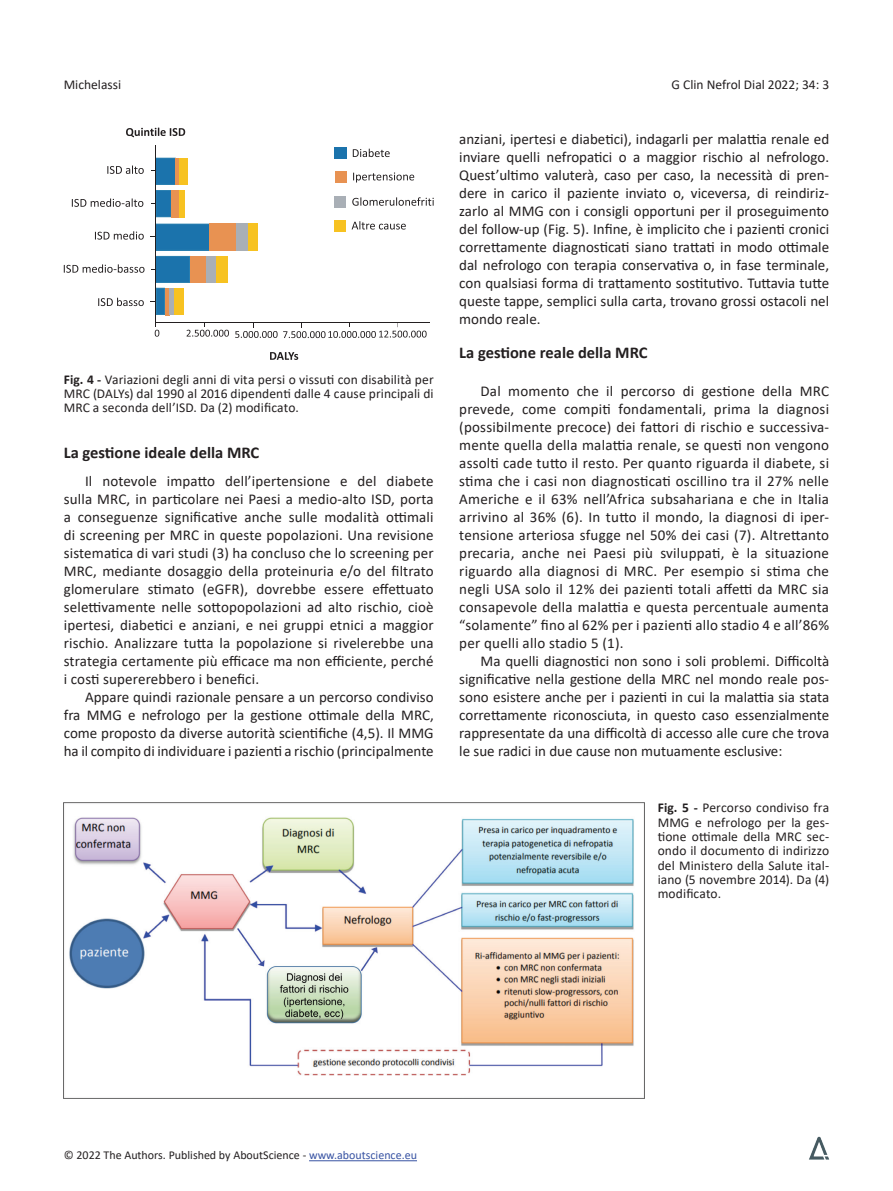
<style>
.page{position:relative;width:893px;height:1191px;background:#fff}
.page>*{position:absolute;margin:0;border:0;box-sizing:border-box;transform-origin:0 0}
.t1{font:700 16.5px "Calibri";color:#231f20}
.t2{font:15px/18px "Calibri";color:#231f20;text-align:justify}
.t3{font:13.5px/14.2px "Calibri";letter-spacing:.005em;color:#231f20;text-align:justify}
.t4{font:12px "Calibri";color:#231f20}
.s1{font-weight:700}
.s2{color:#3853a3}
</style>
<div class="page">
<hr style="left:309px;top:1160px;width:108px;height:1px;background:#3853a3">
<img style="left:809px;top:1136px;width:21px;height:24px">
<hr style="left:156px;top:322px;width:274px;height:1px;background:#231f20">
<svg style="left:155px;top:322px;width:4px;height:15px"></svg>
<svg style="left:187px;top:323px;width:42px;height:14px"></svg>
<svg style="left:235px;top:323px;width:192px;height:15px"></svg>
<svg style="left:72px;top:198px;width:71px;height:9px"></svg>
<svg style="left:107px;top:165px;width:37px;height:9px"></svg>
<svg style="left:126px;top:128px;width:59px;height:9px"></svg>
<svg style="left:270px;top:352px;width:28px;height:8px"></svg>
<div style="left:335px;top:171px;width:11px;height:12px;background:#e89252"></div>
<svg style="left:353px;top:172px;width:61px;height:10px"></svg>
<div style="left:334px;top:147px;width:12px;height:12px;background:#1b73ac"></div>
<svg style="left:353px;top:149px;width:37px;height:8px"></svg>
<div style="left:335px;top:196px;width:11px;height:11px;background:#a9afb6"></div>
<svg style="left:352px;top:197px;width:82px;height:9px"></svg>
<div style="left:334px;top:220px;width:12px;height:12px;background:#f7c221"></div>
<svg style="left:352px;top:221px;width:54px;height:8px"></svg>
<hr style="left:175px;top:158px;width:4px;height:26px;background:#e89252">
<div style="left:171px;top:191px;width:8px;height:27px;background:#e89252"></div>
<div style="left:210px;top:224px;width:26px;height:27px;background:#e89252"></div>
<div style="left:206px;top:256px;width:10px;height:27px;background:#a9afb6"></div>
<div style="left:179px;top:190px;width:6px;height:28px;background:#f7c221"></div>
<div style="left:179px;top:158px;width:9px;height:26px;background:#f7c221"></div>
<div style="left:247px;top:224px;width:11px;height:27px;background:#f7c221"></div>
<div style="left:216px;top:256px;width:12px;height:27px;background:#f7c221"></div>
<div style="left:236px;top:224px;width:11px;height:27px;background:#a9afb6"></div>
<svg style="left:151px;top:158px;width:25px;height:59px"></svg>
<svg style="left:64px;top:224px;width:146px;height:91px"></svg>
<hr style="left:156px;top:145px;width:1px;height:178px;background:#231f20">
<img style="left:64px;top:802px;width:580px;height:297px">
<p class="t3" style="left:64px;top:77px;width:59px">Michelassi</p>
<p class="t3" style="left:672px;top:77px;width:159px">G Clin Nefrol Dial 2022; 34: 3</p>
<p class="t3" style="left:64px;top:371px;width:371px"><span class="s1">Fig. 4 -</span> Variazioni degli anni di vita persi o vissuti con disabilità per MRC (DALYs) dal 1990 al 2016 dipendenti dalle 4 cause principali di MRC a seconda dell’ISD. Da (2) modificato.</p>
<p class="t1" style="left:64px;top:440px;width:197px">La gestione ideale della MRC</p>
<p class="t2" style="left:64px;top:472px;width:371px;text-indent:21px">Il notevole impatto dell’ipertensione e del diabete sulla MRC, in particolare nei Paesi a medio-alto ISD, porta a conseguenze significative anche sulle modalità ottimali di screening per MRC in queste popolazioni. Una revisione sistematica di vari studi (3) ha concluso che lo screening per MRC, mediante dosaggio della proteinuria e/o del filtrato glomerulare stimato (eGFR), dovrebbe essere effettuato selettivamente nelle sottopopolazioni ad alto rischio, cioè ipertesi, diabetici e anziani, e nei gruppi etnici a maggior rischio. Analizzare tutta la popolazione si rivelerebbe una strategia certamente più efficace ma non efficiente, perché i costi supererebbero i benefici.</p>
<p class="t2" style="left:64px;top:688px;width:371px;text-indent:21px">Appare quindi razionale pensare a un percorso condiviso fra MMG e nefrologo per la gestione ottimale della MRC, come proposto da diverse autorità scientifiche (4,5). Il MMG ha il compito di individuare i pazienti a rischio (principalmente</p>
<p class="t2" style="left:459px;top:130px;width:371px">anziani, ipertesi e diabetici), indagarli per malattia renale ed inviare quelli nefropatici o a maggior rischio al nefrologo.<br>Quest’ultimo valuterà, caso per caso, la necessità di pren&shy;dere in carico il paziente inviato o, viceversa, di reindiriz&shy;zarlo al MMG con i consigli opportuni per il proseguimento del follow-up (Fig. 5). Infine, è implicito che i pazienti cronici correttamente diagnosticati siano trattati in modo ottimale dal nefrologo con terapia conservativa o, in fase terminale, con qualsiasi forma di trattamento sostitutivo. Tuttavia tutte queste tappe, semplici sulla carta, trovano grossi ostacoli nel mondo reale.</p>
<p class="t1" style="left:459px;top:341px;width:190px">La gestione reale della MRC</p>
<p class="t2" style="left:459px;top:382px;width:371px;text-indent:21px">Dal momento che il percorso di gestione della MRC prevede, come compiti fondamentali, prima la diagnosi (possibilmente precoce) dei fattori di rischio e successiva&shy;mente quella della malattia renale, se questi non vengono assolti cade tutto il resto. Per quanto riguarda il diabete, si stima che i casi non diagnosticati oscillino tra il 27% nelle Americhe e il 63% nell’Africa subsahariana e che in Italia arrivino al 36% (6). In tutto il mondo, la diagnosi di iper&shy;tensione arteriosa sfugge nel 50% dei casi (7). Altrettanto precaria, anche nei Paesi più sviluppati, è la situazione riguardo alla diagnosi di MRC. Per esempio si stima che negli USA solo il 12% dei pazienti totali affetti da MRC sia consapevole della malattia e questa percentuale aumenta “solamente” fino al 62% per i pazienti allo stadio 4 e all’86% per quelli allo stadio 5 (1).</p>
<p class="t2" style="left:459px;top:652px;width:371px;text-indent:21px">Ma quelli diagnostici non sono i soli problemi. Difficoltà significative nella gestione della MRC nel mondo reale pos&shy;sono esistere anche per i pazienti in cui la malattia sia stata correttamente riconosciuta, in questo caso essenzialmente rappresentate da una difficoltà di accesso alle cure che trova le sue radici in due cause non mutuamente esclusive:</p>
<p class="t3" style="left:658px;top:800px;width:173px"><span class="s1">Fig. 5 -</span> Percorso condiviso fra MMG e nefrologo per la ges&shy;tione ottimale della MRC sec&shy;ondo il documento di indirizzo del Ministero della Salute ital&shy;iano (5 novembre 2014). Da (4) modificato.</p>
<p class="t4" style="left:64px;top:1147px;width:355px">© 2022 The Authors. Published by AboutScience - <span class="s2">www.aboutscience.eu</span></p>
</div>
